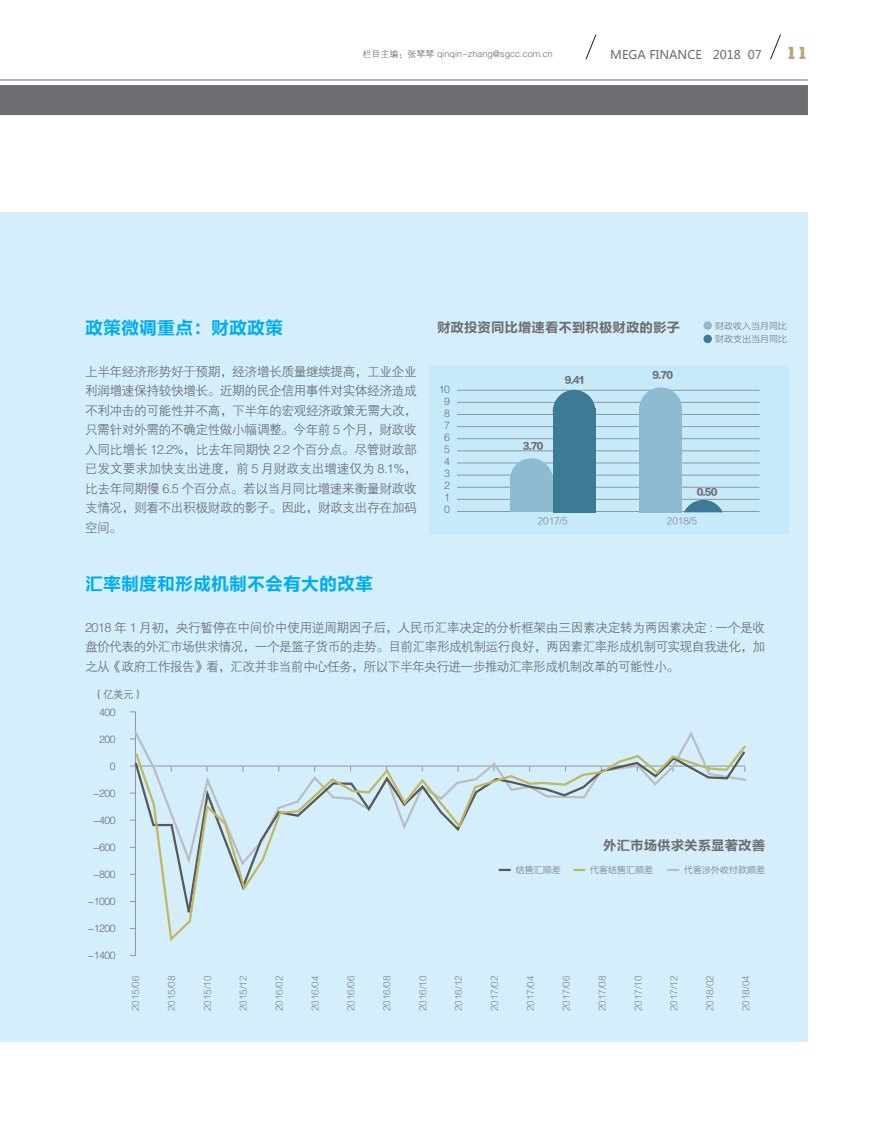
<style>
.page{position:relative;width:893px;height:1127px;background:#fff}
.page>*{position:absolute;margin:0;border:0;box-sizing:border-box;transform-origin:0 0}
.t1{font:18px "FZLTCHJW GB1 0";color:#00aeef}
.t2{font:800 16.95px "Stymie BT";color:#b8a779}
.t3{font:13.5px "FZLTCHJW GB1 0";color:#6c6d70}
.t4{font:12.75px/19.5px "FZZDXJW GB1 0";letter-spacing:-.05em;color:#6c6d70;text-align:justify}
.t5{font:12px "Microsoft Ya Hei";color:#6c6d70}
.t6{font:10.5px "FZZDXJW GB1 0";letter-spacing:-.05em;color:#6c6d70}
.t7{font:9px "FZLTKHJW GB1 0";color:#6c6d70}
.提文{font:9px "FZZDXJW GB1 0";color:#6c6d70}
.t8{font:9px "FZLTTHJW GB1 0";letter-spacing:-.05em;color:#6c6d70}
</style>
<div class="page">
<svg style="left:585px;top:34px;width:12px;height:26px"></svg>
<svg style="left:770px;top:34px;width:11px;height:26px"></svg>
<div style="left:0;top:213px;width:808px;height:829px;background:#d4effb"></div>
<hr style="left:130px;top:766px;width:615px;height:1px;background:#939598">
<hr style="left:135px;top:711px;width:1px;height:245px;background:#939598">
<div style="left:0;top:85px;width:808px;height:30px;background:#6c6d70"></div>
<hr style="left:0;top:80px;width:808px;height:1px;background:#6c6d70">
<div style="left:703px;top:321px;width:9px;height:9px;background:#8ebbd0;border-radius:50%"></div>
<div style="left:703px;top:335px;width:9px;height:8px;background:#3c7b93;border-radius:50%"></div>
<div style="left:429px;top:365px;width:359px;height:169px;background:#c6eafa"></div>
<hr style="left:457px;top:390px;width:303px;height:1px;background:#939598">
<hr style="left:457px;top:402px;width:303px;height:1px;background:#939598">
<hr style="left:457px;top:426px;width:303px;height:1px;background:#939598">
<hr style="left:457px;top:475px;width:303px;height:1px;background:#939598">
<hr style="left:457px;top:487px;width:303px;height:1px;background:#939598">
<hr style="left:457px;top:414px;width:303px;height:1px;background:#939598">
<hr style="left:457px;top:450px;width:303px;height:1px;background:#939598">
<hr style="left:457px;top:463px;width:303px;height:1px;background:#939598">
<hr style="left:457px;top:438px;width:303px;height:1px;background:#939598">
<hr style="left:457px;top:499px;width:303px;height:1px;background:#939598">
<hr style="left:457px;top:511px;width:303px;height:1px;background:#939598">
<div style="left:510px;top:458px;width:43px;height:43px;background:#8ebbd0;border-radius:50%"></div>
<div style="left:510px;top:476px;width:43px;height:36px;background:#8ebbd0"></div>
<div style="left:639px;top:387px;width:43px;height:43px;background:#8ebbd0;border-radius:50%"></div>
<div style="left:639px;top:406px;width:43px;height:106px;background:#8ebbd0"></div>
<div style="left:553px;top:390px;width:42px;height:43px;background:#3c7b93;border-radius:50%"></div>
<div style="left:553px;top:408px;width:42px;height:104px;background:#3c7b93"></div>
<svg style="left:684px;top:500px;width:39px;height:12px"></svg>
<svg style="left:133px;top:743px;width:614px;height:199px"></svg>
<p class="提文" style="left:362px;top:49px;width:192px">栏目主编：张琴琴 qinqin-zhang@sgcc.com.cn</p>
<p class="t5" style="left:610px;top:47px;width:153px">MEGA FINANCE 2018 07</p>
<h2 class="t2" style="left:786px;top:43px;width:23px">11</h2>
<p class="t1" style="left:85px;top:318px;width:199px">政策微调重点：财政政策</p>
<p class="t3" style="left:437px;top:320px;width:244px">财政投资同比增速看不到积极财政的影子</p>
<p class="t7" style="left:715px;top:320px;width:73px">财政收入当月同比</p>
<p class="t7" style="left:715px;top:334px;width:73px">财政支出当月同比</p>
<p class="t4" style="left:85px;top:362px;width:333px">上半年经济形势好于预期，经济增长质量继续提高，工业企业利润增速保持较快增长。近期的民企信用事件对实体经济造成不利冲击的可能性并不高，下半年的宏观经济政策无需大改，只需针对外需的不确定性做小幅调整。今年前 5 个月，财政收入同比增长 12.2%，比去年同期快 2.2 个百分点。尽管财政部已发文要求加快支出进度，前 5 月财政支出增速仅为 8.1%，比去年同期慢 6.5 个百分点。若以当月同比增速来衡量财政收支情况，则看不出积极财政的影子。因此，财政支出存在加码空间。</p>
<p class="t1" style="left:85px;top:574px;width:289px">汇率制度和形成机制不会有大的改革</p>
<p class="t6" style="left:439px;top:384px;width:13px">10</p>
<p class="t6" style="left:444px;top:396px;width:7px">9</p>
<p class="t6" style="left:444px;top:408px;width:7px">8</p>
<p class="t6" style="left:444px;top:420px;width:7px">7</p>
<p class="t6" style="left:444px;top:432px;width:7px">6</p>
<p class="t6" style="left:444px;top:444px;width:7px">5</p>
<p class="t6" style="left:444px;top:456px;width:7px">4</p>
<p class="t6" style="left:444px;top:468px;width:7px">3</p>
<p class="t6" style="left:444px;top:480px;width:7px">2</p>
<p class="t6" style="left:444px;top:492px;width:7px">1</p>
<p class="t6" style="left:444px;top:504px;width:7px">0</p>
<p class="t8" style="left:565px;top:375px;width:21px">9.41</p>
<p class="t8" style="left:523px;top:440px;width:22px">3.70</p>
<p class="t8" style="left:653px;top:370px;width:22px">9.70</p>
<p class="t8" style="left:697px;top:487px;width:22px">0.50</p>
<p class="t7" style="left:538px;top:515px;width:31px">2017/5</p>
<p class="t7" style="left:667px;top:515px;width:32px">2018/5</p>
<p class="t4" style="left:85px;top:618px;width:682px">2018 年 1 月初，央行暂停在中间价中使用逆周期因子后，人民币汇率决定的分析框架由三因素决定转为两因素决定 : 一个是收盘价代表的外汇市场供求情况，一个是篮子货币的走势。目前汇率形成机制运行良好，两因素汇率形成机制可实现自我进化，加之从《政府工作报告》看，汇改并非当前中心任务，所以下半年央行进一步推动汇率形成机制改革的可能性小。</p>
<p class="t6" style="left:93px;top:689px;width:52px">（亿美元）</p>
<p class="t6" style="left:99px;top:706px;width:18px">400</p>
<p class="t6" style="left:99px;top:733px;width:18px">200</p>
<p class="t6" style="left:110px;top:760px;width:7px">0</p>
<p class="t6" style="left:93px;top:787px;width:24px">-200</p>
<p class="t6" style="left:93px;top:814px;width:24px">-400</p>
<p class="t6" style="left:93px;top:841px;width:24px">-600</p>
<p class="t6" style="left:93px;top:868px;width:24px">-800</p>
<p class="t6" style="left:87px;top:895px;width:30px">-1000</p>
<p class="t6" style="left:87px;top:922px;width:30px">-1200</p>
<p class="t6" style="left:87px;top:949px;width:30px">-1400</p>
<p class="t3" style="left:603px;top:838px;width:163px">外汇市场供求关系显著改善</p>
<p class="t7" style="left:516px;top:865px;width:46px">结售汇顺差</p>
<p class="t7" style="left:590px;top:865px;width:64px">代客结售汇顺差</p>
<p class="t7" style="left:684px;top:865px;width:82px">代客涉外收付款顺差</p>
<p class="t7" style="left:131px;top:1011px;width:37px;rotate:-90deg">2015/06</p>
<p class="t7" style="left:167px;top:1011px;width:37px;rotate:-90deg">2015/08</p>
<p class="t7" style="left:203px;top:1011px;width:37px;rotate:-90deg">2015/10</p>
<p class="t7" style="left:239px;top:1011px;width:37px;rotate:-90deg">2015/12</p>
<p class="t7" style="left:274px;top:1011px;width:37px;rotate:-90deg">2016/02</p>
<p class="t7" style="left:310px;top:1011px;width:37px;rotate:-90deg">2016/04</p>
<p class="t7" style="left:346px;top:1011px;width:37px;rotate:-90deg">2016/06</p>
<p class="t7" style="left:382px;top:1011px;width:37px;rotate:-90deg">2016/08</p>
<p class="t7" style="left:418px;top:1011px;width:37px;rotate:-90deg">2016/10</p>
<p class="t7" style="left:454px;top:1011px;width:37px;rotate:-90deg">2016/12</p>
<p class="t7" style="left:490px;top:1011px;width:37px;rotate:-90deg">2017/02</p>
<p class="t7" style="left:526px;top:1011px;width:37px;rotate:-90deg">2017/04</p>
<p class="t7" style="left:562px;top:1011px;width:37px;rotate:-90deg">2017/06</p>
<p class="t7" style="left:597px;top:1011px;width:37px;rotate:-90deg">2017/08</p>
<p class="t7" style="left:633px;top:1011px;width:37px;rotate:-90deg">2017/10</p>
<p class="t7" style="left:669px;top:1011px;width:37px;rotate:-90deg">2017/12</p>
<p class="t7" style="left:705px;top:1011px;width:37px;rotate:-90deg">2018/02</p>
<p class="t7" style="left:741px;top:1011px;width:37px;rotate:-90deg">2018/04</p>
</div>
